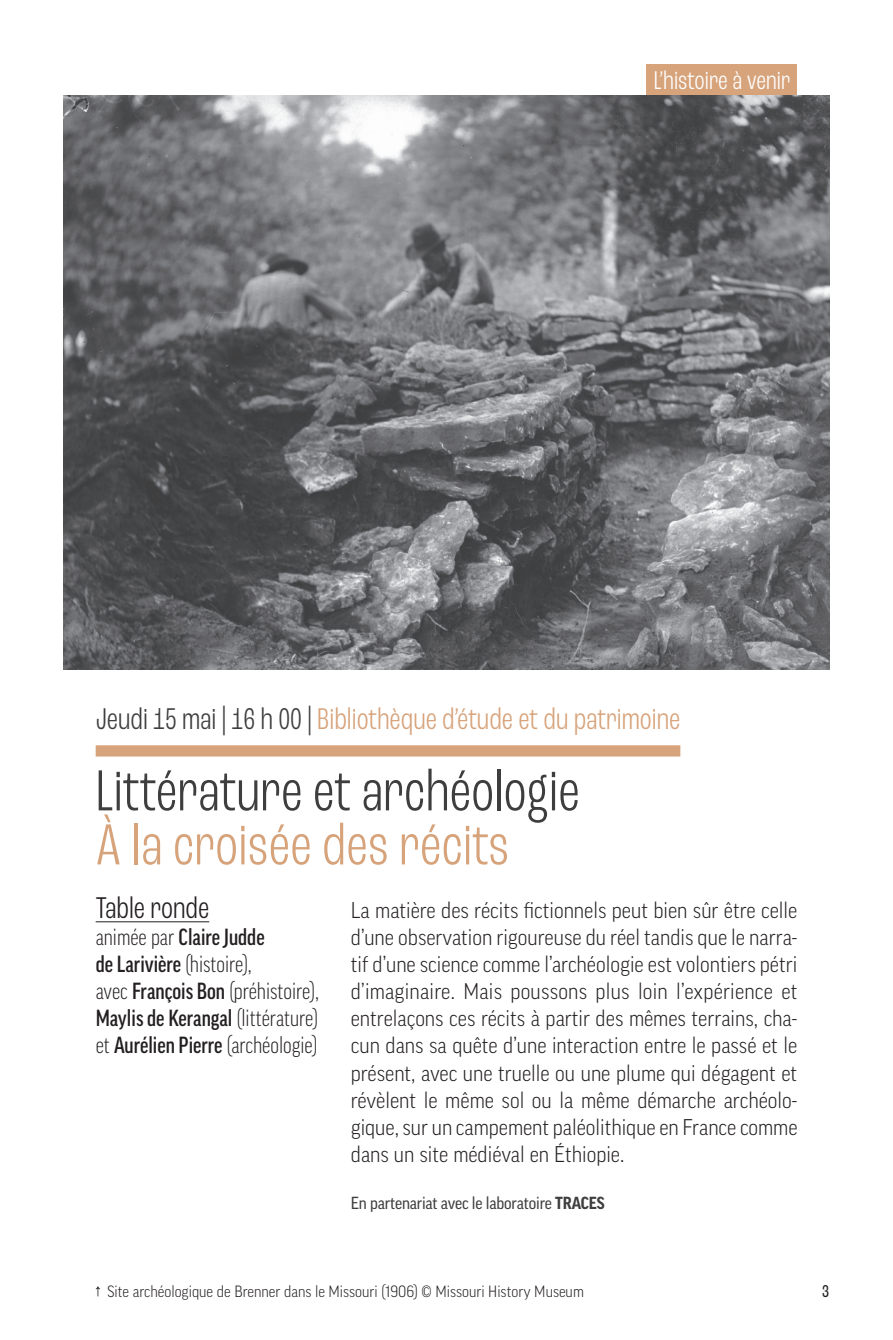
<style>
.page{position:relative;width:893px;height:1340px;background:#fff}
.page>*{position:absolute;margin:0;border:0;box-sizing:border-box;transform-origin:0 0}
.TITRE_RENCONTRE{font:300 condensed 60.75px/54px "Roc Grotesk";color:#3e3e3f}
.HORAIRES_LIEUX{font:300 condensed 31.5px "Roc Grotesk";color:#d7a37b}
.INTERVENANTS{font:300 condensed 31.5px "Roc Grotesk";color:#231f20}
.t1{font:300 condensed 27px "Roc Grotesk";color:#fff}
.INTERVENANTS-2{font:300 condensed 22.5px/27px "Good Pro";color:#231f20}
.TEXTE_COURANT{font:300 22.05px/27px "Good Pro Narr";color:#231f20;text-align:justify}
.t2{font:condensed 18px "Roc Grotesk";color:#231f20}
.MENTION_FIN{font:16.88px "Good Pro Narr News";letter-spacing:-.01em;color:#3e3e3f}
.LEGENDES{font:300 15.75px "Good Pro Narr";color:#231f20}
.s1{color:#3e3e3f}
.s2{font-weight:400;color:#3e3e3f}
.s3{color:#d7a37b}
.s4{font-weight:500}
.s5{font-family:"Good Pro Narr";font-weight:700}
</style>
<div class="page">
<div style="left:96px;top:745px;width:584px;height:11px;background:#d7a37b"></div>
<hr style="left:96px;top:921px;width:113px;height:1px;background:#231f20">
<div style="left:647px;top:64px;width:150px;height:32px;background:#d7a37b"></div>
<img style="left:64px;top:96px;width:765px;height:574px">
<svg style="left:96px;top:1286px;width:4px;height:10px"></svg>
<p class="t1" style="left:654px;top:64px;width:138px">L’histoire à venir</p>
<p class="HORAIRES_LIEUX" style="left:96px;top:701px;width:586px"><span class="s1">Jeudi 15 mai</span> <span class="s2">|</span> <span class="s1">16 h 00</span> <span class="s2">|</span> Bibliothèque d’étude et du patrimoine</p>
<p class="TITRE_RENCONTRE" style="left:96px;top:763px;width:486px">Littérature et archéologie<br><span class="s3">À la croisée des récits</span></p>
<p class="INTERVENANTS" style="left:96px;top:890px;width:115px">Table ronde</p>
<p class="INTERVENANTS-2" style="left:96px;top:924px;width:225px">animée par <span class="s4">Claire Judde<br>de Larivière</span> (histoire),<br>avec <span class="s4">François Bon</span> (préhistoire),<br><span class="s4">Maylis de Kerangal</span> (littérature) et <span class="s4">Aurélien Pierre</span> (archéologie)</p>
<p class="TEXTE_COURANT" style="left:351px;top:897px;width:448px">La matière des récits fictionnels peut bien sûr être celle d’une observation rigoureuse du réel tandis que le narra&shy;tif d’une science comme l’archéologie est volontiers pétri d’imaginaire. Mais poussons plus loin l’expérience et entrelaçons ces récits à partir des mêmes terrains, cha&shy;cun dans sa quête d’une interaction entre le passé et le présent, avec une truelle ou une plume qui dégagent et révèlent le même sol ou la même démarche archéolo&shy;gique, sur un campement paléolithique en France comme dans un site médiéval en Éthiopie.</p>
<p class="MENTION_FIN" style="left:351px;top:1193px;width:255px">En partenariat avec le laboratoire <span class="s5">TRACES</span></p>
<p class="LEGENDES" style="left:107px;top:1281px;width:478px">Site archéologique de Brenner dans le Missouri (1906) © Missouri History Museum</p>
<p class="t2" style="left:822px;top:1280px;width:9px">3</p>
</div>
